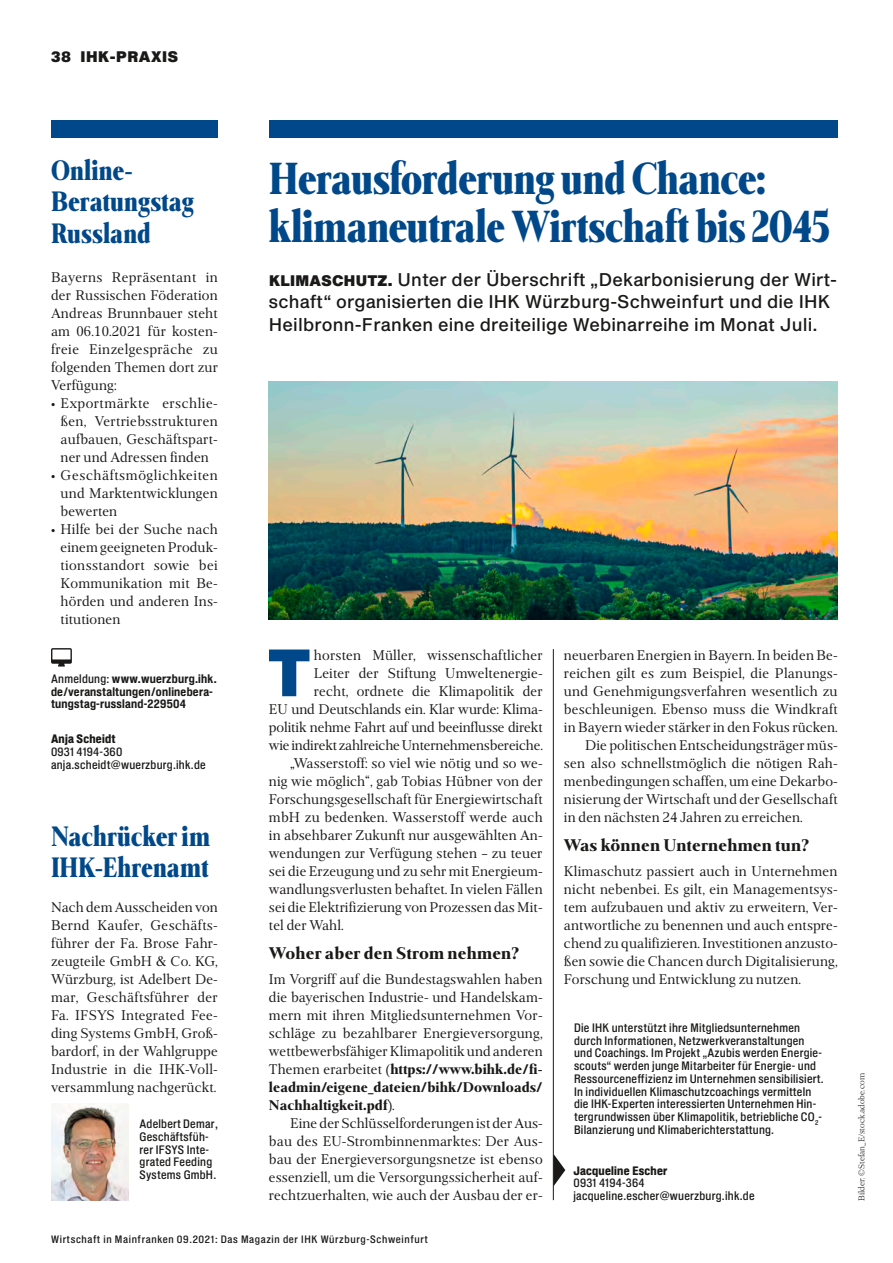
<style>
.page{position:relative;width:893px;height:1263px;background:#fff}
.page>*{position:absolute;margin:0;border:0;box-sizing:border-box;transform-origin:0 0}
.WiM_Gtx_Initial{font:65.4px "Shapiro Pro 96 Super";color:#004889}
.WiM_Head_mittel{font:800 48px/48px "Frontis Condensed";letter-spacing:-.015em;color:#004889;scale:.96 1}
.WiM_Head_klein{font:800 30px/31.5px "Frontis Condensed";color:#004889;scale:.96 1}
.WiM_Vorspann{font:18px/22.5px "Shapiro Pro 54 Middle";letter-spacing:.01em;color:#1a1918}
.WiM_Zwiti{font:800 18px "Frontis";letter-spacing:.01em;color:#1a1918}
.WiM_Gtx_OHNE_Einzug{font:15px/18px "Frontis";letter-spacing:.005em;color:#1a1918;text-align:justify}
.WiM_Gtx_Einzug{font:15px/18px "Frontis";letter-spacing:.005em;color:#1a1918;text-align:justify}
.WiM_Gtx_Initial-2{font:15px/18px "Frontis";letter-spacing:-.01em;color:#1a1918;text-align:right}
.t1{font:15px "Shapiro Pro 96 Super";letter-spacing:.04em;color:#1a1918}
.WiM_Info_Hinweis{font:12px/12.8px "Shapiro Pro 52 Middle";letter-spacing:.02em;color:#1a1918}
.Info_Hinweis{font:800 12px/12.8px "Shapiro Pro 72";letter-spacing:.02em;color:#1a1918}
.WiM_BU{font:12px/12.8px "Shapiro Pro 52 Middle";letter-spacing:.02em;color:#1a1918}
.t2{font:10.5px "Shapiro Pro 52 Middle";letter-spacing:.06em;color:#1a1918}
.t3{font:300 9px "Frontis";color:#1a1918}
.s1{font-family:"Shapiro Pro 52 Middle";font-weight:400}
.s2{font-family:"Shapiro Pro 82 Super";font-weight:800}
.s3{font-family:"Shapiro Pro 96 Super";font-size:15px}
.s4{font-weight:800}
</style>
<div class="page">
<div style="left:269px;top:120px;width:569px;height:18px;background:#004889"></div>
<div style="left:51px;top:120px;width:167px;height:18px;background:#004889"></div>
<img style="left:51px;top:1103px;width:78px;height:97px">
<hr style="left:553px;top:649px;width:1px;height:551px;background:#1a1918">
<svg style="left:553px;top:1154px;width:12px;height:32px"></svg>
<img style="left:269px;top:381px;width:569px;height:238px">
<svg style="left:51px;top:648px;width:21px;height:18px"></svg>
<p class="t1" style="left:51px;top:46px;width:129px">38 IHK-PRAXIS</p>
<p class="WiM_Head_klein" style="left:51px;top:154px;width:150px">Online-<br>Beratungstag<br>Russland</p>
<p class="WiM_Gtx_OHNE_Einzug" style="left:51px;top:268px;width:168px">Bayerns Repräsentant in der Russischen Föderation Andreas Brunnbauer steht am 06.10.2021 für kosten&shy;freie Einzelgespräche zu folgenden Themen dort zur Verfügung:</p>
<p class="WiM_Gtx_OHNE_Einzug" style="left:61px;top:394px;width:159px;text-indent:-10px">• Exportmärkte erschlie&shy;ßen, Vertriebsstrukturen aufbauen, Geschäftspart&shy;ner und Adressen finden</p>
<p class="WiM_Gtx_OHNE_Einzug" style="left:61px;top:466px;width:159px;text-indent:-10px">• Geschäftsmöglichkeiten und Marktentwicklungen bewerten</p>
<p class="WiM_Gtx_OHNE_Einzug" style="left:61px;top:520px;width:159px;text-indent:-10px">• Hilfe bei der Suche nach einem geeigneten Produk&shy;tionsstandort sowie bei Kommunikation mit Be&shy;hörden und anderen Ins&shy;titutionen</p>
<p class="Info_Hinweis" style="left:51px;top:673px;width:167px"><span class="s1">Anmeldung:</span> www.wuerzburg.ihk. de/veranstaltungen/onlinebera&shy;tungstag-russland-229504</p>
<p class="WiM_Info_Hinweis" style="left:51px;top:733px;width:156px"><span class="s2">Anja Scheidt<br></span>0931 4194-360 anja.scheidt@wuerzburg.ihk.de</p>
<p class="WiM_Head_klein" style="left:51px;top:820px;width:167px">Nachrücker im<br>IHK-Ehrenamt</p>
<p class="WiM_Gtx_OHNE_Einzug" style="left:51px;top:898px;width:168px">Nach dem Ausscheiden von Bernd Kaufer, Geschäfts&shy;führer der Fa. Brose Fahr&shy;zeugteile GmbH &amp; Co. KG, Würzburg, ist Adelbert De&shy;mar, Geschäftsführer der Fa. IFSYS Integrated Fee&shy;ding Systems GmbH, Groß&shy;bardorf, in der Wahlgruppe Industrie in die IHK-Voll&shy;versammlung nachgerückt.</p>
<p class="WiM_BU" style="left:140px;top:1118px;width:80px">Adelbert Demar,<br>Geschäftsfüh&shy;rer IFSYS Inte&shy;grated Feeding<br>Systems GmbH.</p>
<p class="WiM_Head_mittel" style="left:269px;top:154px;width:586px">Herausforderung und Chance: klimaneutrale Wirtschaft bis 2045</p>
<p class="WiM_Vorspann" style="left:269px;top:269px;width:570px"><span class="s3">KLIMASCHUTZ.</span> Unter der Überschrift „Dekarbonisierung der Wirt&shy;schaft“ organisierten die IHK Würzburg-Schweinfurt und die IHK<br>Heilbronn-Franken eine dreiteilige Webinarreihe im Monat Juli.</p>
<p class="WiM_Gtx_Initial" style="left:268px;top:626px;width:45px">T</p>
<p class="WiM_Gtx_Initial-2" style="left:269px;top:646px;width:275px">horsten Müller, wissenschaftlicher<br>Leiter der Stiftung Umweltenergie-<br>recht, ordnete die Klimapolitik der<br>EU und Deutschlands ein. Klar wurde: Klima&shy;politik nehme Fahrt auf und beeinflusse direkt wie indirekt zahlreiche Unternehmensbereiche.</p>
<p class="WiM_Gtx_Einzug" style="left:269px;top:754px;width:275px;text-indent:21px">„Wasserstoff: so viel wie nötig und so we&shy;nig wie möglich“, gab Tobias Hübner von der Forschungsgesellschaft für Energiewirtschaft mbH zu bedenken. Wasserstoff werde auch in absehbarer Zukunft nur ausgewählten An&shy;wendungen zur Verfügung stehen – zu teuer sei die Erzeugung und zu sehr mit Energieum&shy;wandlungsverlusten behaftet. In vielen Fällen sei die Elektrifizierung von Prozessen das Mit&shy;tel der Wahl.</p>
<p class="WiM_Zwiti" style="left:269px;top:941px;width:252px">Woher aber den Strom nehmen?</p>
<p class="WiM_Gtx_OHNE_Einzug" style="left:269px;top:970px;width:275px">Im Vorgriff auf die Bundestagswahlen haben die bayerischen Industrie- und Handelskam&shy;mern mit ihren Mitgliedsunternehmen Vor&shy;schläge zu bezahlbarer Energieversorgung, wettbewerbsfähiger Klimapolitik und anderen Themen erarbeitet (<span class="s4">https://www.bihk.de/fi&shy;leadmin/eigene_dateien/bihk/Downloads/ Nachhaltigkeit.pdf</span>).</p>
<p class="WiM_Gtx_Einzug" style="left:269px;top:1114px;width:275px;text-indent:21px">Eine der Schlüsselforderungen ist der Aus&shy;bau des EU-Strombinnenmarktes: Der Aus&shy;bau der Energieversorgungsnetze ist ebenso essenziell, um die Versorgungssicherheit auf&shy;rechtzuerhalten, wie auch der Ausbau der er-</p>
<p class="WiM_Gtx_Einzug" style="left:564px;top:646px;width:275px">neuerbaren Energien in Bayern. In beiden Be&shy;reichen gilt es zum Beispiel, die Planungs&shy;und Genehmigungsverfahren wesentlich zu beschleunigen. Ebenso muss die Windkraft in Bayern wieder stärker in den Fokus rücken.</p>
<p class="WiM_Gtx_Einzug" style="left:564px;top:736px;width:275px;text-indent:21px">Die politischen Entscheidungsträger müs&shy;sen also schnellstmöglich die nötigen Rah&shy;menbedingungen schaffen, um eine Dekarbo&shy;nisierung der Wirtschaft und der Gesellschaft in den nächsten 24 Jahren zu erreichen.</p>
<p class="WiM_Zwiti" style="left:564px;top:833px;width:247px">Was können Unternehmen tun?</p>
<p class="WiM_Gtx_OHNE_Einzug" style="left:564px;top:862px;width:275px">Klimaschutz passiert auch in Unternehmen nicht nebenbei. Es gilt, ein Managementsys&shy;tem aufzubauen und aktiv zu erweitern, Ver&shy;antwortliche zu benennen und auch entspre&shy;chend zu qualifizieren. Investitionen anzusto&shy;ßen sowie die Chancen durch Digitalisierung, Forschung und Entwicklung zu nutzen.</p>
<p class="WiM_Info_Hinweis" style="left:574px;top:1022px;width:251px">Die IHK unterstützt ihre Mitgliedsunternehmen durch Informationen, Netzwerkveranstaltungen und Coachings. Im Projekt „Azubis werden Energie&shy;scouts“ werden junge Mitarbeiter für Energie- und Ressourceneffizienz im Unternehmen sensibilisiert.<br>In individuellen Klimaschutzcoachings vermitteln die IHK-Experten interessierten Unternehmen Hin&shy;tergrundwissen über Klimapolitik, betriebliche CO<sub>2</sub>- Bilanzierung und Klimaberichterstattung.</p>
<p class="WiM_Info_Hinweis" style="left:573px;top:1164px;width:183px"><span class="s2">Jacqueline Escher<br></span>0931 4194-364 jacqueline.escher@wuerzburg.ihk.de</p>
<p class="t2" style="left:51px;top:1232px;width:378px">Wirtschaft in Mainfranken 09.2021: Das Magazin der IHK Würzburg-Schweinfurt</p>
<p class="t3" style="left:856px;top:1201px;width:129px;rotate:-90deg">Bilder: ©Stefan_E/stock.adobe.com</p>
</div>
